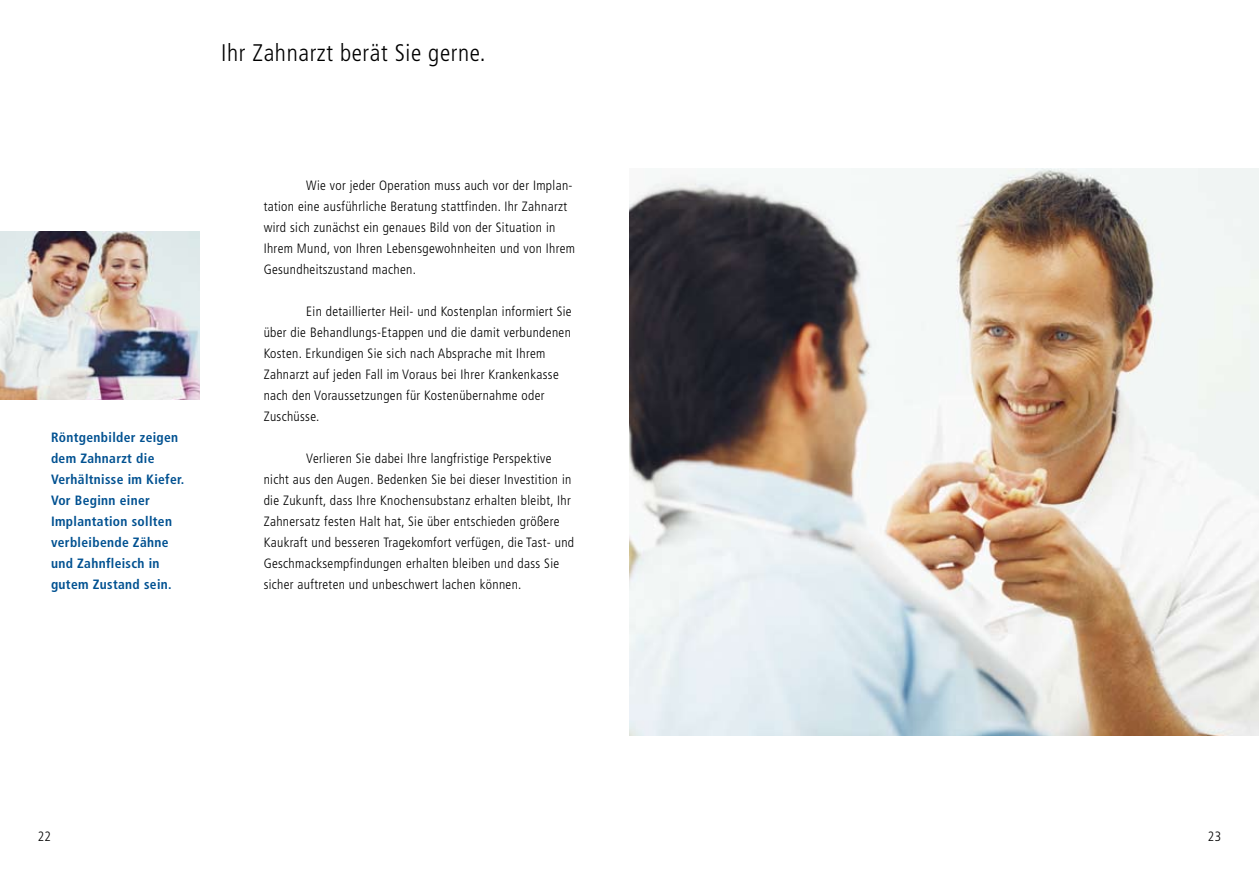
<style>
.page{position:relative;width:1259px;height:893px;background:#fff}
.page>*{position:absolute;margin:0;border:0;box-sizing:border-box;transform-origin:0 0}
.t1{font:300 condensed 24px "Frutiger";letter-spacing:.025em;color:#000}
.t2{font:300 condensed 13.5px/21px "Frutiger";letter-spacing:.025em;color:#000}
.t3{font:700 condensed 13.5px/21px "Frutiger";letter-spacing:.025em;color:#005191}
</style>
<div class="page">
<img style="left:629px;top:169px;width:629px;height:567px">
<img style="left:0;top:232px;width:200px;height:168px">
<h1 class="t1" style="left:221px;top:39px;width:266px">Ihr Zahnarzt berät Sie gerne.</h1>
<p class="t3" style="left:51px;top:426px;width:135px">Röntgenbilder zeigen dem Zahnarzt die<br>Verhältnisse im Kiefer.<br>Vor Beginn einer<br>Implantation sollten verbleibende Zähne und Zahnfleisch in gutem Zustand sein.</p>
<p class="t2" style="left:264px;top:175px;width:313px;text-indent:43px">Wie vor jeder Operation muss auch vor der Implan&shy;tation eine ausführliche Beratung stattfinden. Ihr Zahnarzt wird sich zunächst ein genaues Bild von der Situation in Ihrem Mund, von Ihren Lebensgewohnheiten und von Ihrem Gesundheitszustand machen.</p>
<p class="t2" style="left:264px;top:301px;width:309px;text-indent:43px">Ein detaillierter Heil- und Kostenplan informiert Sie über die Behandlungs-Etappen und die damit verbundenen Kosten. Erkundigen Sie sich nach Absprache mit Ihrem Zahnarzt auf jeden Fall im Voraus bei Ihrer Krankenkasse nach den Voraussetzungen für Kostenübernahme oder Zuschüsse.</p>
<p class="t2" style="left:264px;top:448px;width:312px;text-indent:43px">Verlieren Sie dabei Ihre langfristige Perspektive nicht aus den Augen. Bedenken Sie bei dieser Investition in die Zukunft, dass Ihre Knochensubstanz erhalten bleibt, Ihr Zahnersatz festen Halt hat, Sie über entschieden größere Kaukraft und besseren Tragekomfort verfügen, die Tast- und Geschmacksempfindungen erhalten bleiben und dass Sie sicher auftreten und unbeschwert lachen können.</p>
<p class="t2" style="left:38px;top:826px;width:15px">22</p>
<p class="t2" style="left:1208px;top:826px;width:15px">23</p>
</div>
